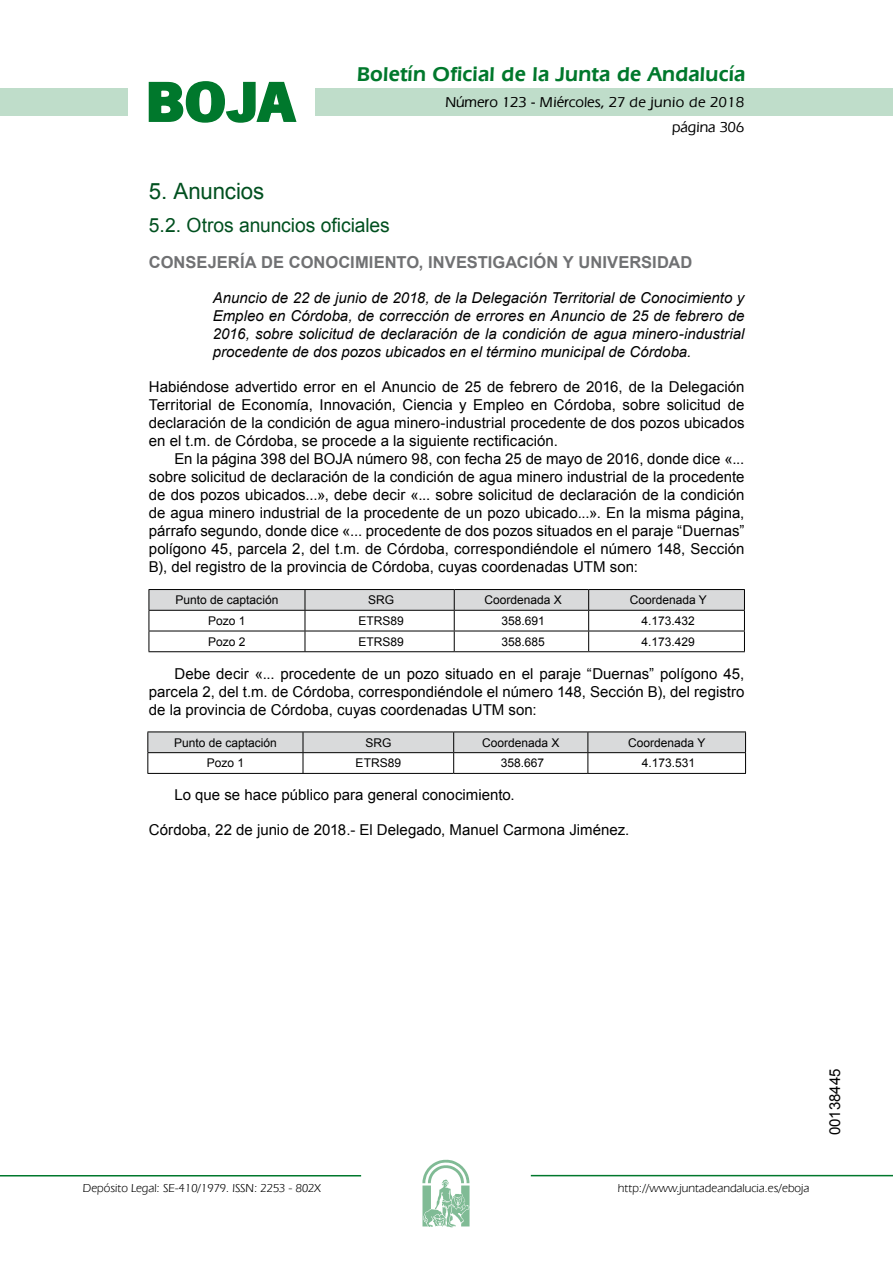
<style>
.page{position:relative;width:893px;height:1263px;background:#fff}
.page>*{position:absolute;margin:0;border:0;box-sizing:border-box;transform-origin:0 0}
.t1{font:700 57.75px "News Got T";color:#00782c;scale:1.14 1}
.t2{font:22.5px "Arial";letter-spacing:-.005em;color:#00501f}
.t3{font:600 21px "Eras IT Cby BT";letter-spacing:.01em;color:#00782c}
.t4{font:19.5px "Arial";letter-spacing:-.005em;color:#00501f}
.t5{font:700 16.5px "Arial";letter-spacing:.005em;color:#707173}
.t6{font:15px/18px "Arial";color:#000;text-align:justify}
.t7{font:italic 15px/18px "Arial";color:#000;text-align:justify}
.t8{font:500 15px/24.5px "Eras IT Cby BT";color:#000;text-align:right}
.t9{font:12px "Arial";color:#000}
.t10{font:12px "Eras IT Cby BT";color:#000}
</style>
<div class="page">
<div style="left:315px;top:88px;width:577px;height:28px;background:#bfddca"></div>
<div style="left:0;top:88px;width:128px;height:28px;background:#bfddca"></div>
<hr style="left:0;top:1175px;width:361px;height:2px;background:#00782c">
<svg style="left:422px;top:1159px;width:47px;height:68px"></svg>
<hr style="left:531px;top:1175px;width:361px;height:1px;background:#00782c">
<svg style="left:148px;top:81px;width:149px;height:42px"></svg>
<hr style="left:148px;top:589px;width:157px;height:1px;background:#000">
<hr style="left:305px;top:589px;width:149px;height:1px;background:#000">
<hr style="left:454px;top:589px;width:134px;height:1px;background:#000">
<hr style="left:588px;top:589px;width:156px;height:1px;background:#000">
<svg style="left:148px;top:590px;width:597px;height:61px"></svg>
<hr style="left:148px;top:651px;width:157px;height:1px;background:#000">
<hr style="left:305px;top:651px;width:149px;height:1px;background:#000">
<hr style="left:454px;top:651px;width:134px;height:1px;background:#000">
<hr style="left:588px;top:651px;width:156px;height:1px;background:#000">
<svg style="left:147px;top:732px;width:599px;height:41px"></svg>
<hr style="left:147px;top:773px;width:156px;height:1px;background:#000">
<hr style="left:303px;top:773px;width:150px;height:1px;background:#000">
<hr style="left:453px;top:773px;width:135px;height:1px;background:#000">
<hr style="left:588px;top:773px;width:158px;height:1px;background:#000">
<h1 class="t1" style="left:145px;top:68px;width:133px">BOJA</h1>
<h3 class="t3" style="left:357px;top:62px;width:390px">Boletín Oficial de la Junta de Andalucía</h3>
<p class="t8" style="left:445px;top:90px;width:300px">Número 123 - Miércoles, 27 de junio de 2018 página 306</p>
<h2 class="t2" style="left:149px;top:177px;width:117px">5. Anuncios</h2>
<h3 class="t4" style="left:149px;top:212px;width:242px">5.2. Otros anuncios oficiales</h3>
<p class="t5" style="left:149px;top:251px;width:545px">CONSEJERÍA DE CONOCIMIENTO, INVESTIGACIÓN Y UNIVERSIDAD</p>
<p class="t7" style="left:213px;top:289px;width:533px">Anuncio de 22 de junio de 2018, de la Delegación Territorial de Conocimiento y Empleo en Córdoba, de corrección de errores en Anuncio de 25 de febrero de 2016, sobre solicitud de declaración de la condición de agua minero-industrial procedente de dos pozos ubicados en el término municipal de Córdoba.</p>
<p class="t6" style="left:149px;top:378px;width:597px">Habiéndose advertido error en el Anuncio de 25 de febrero de 2016, de la Delegación Territorial de Economía, Innovación, Ciencia y Empleo en Córdoba, sobre solicitud de declaración de la condición de agua minero-industrial procedente de dos pozos ubicados en el t.m. de Córdoba, se procede a la siguiente rectificación.</p>
<p class="t6" style="left:149px;top:450px;width:597px;text-indent:26px">En la página 398 del BOJA número 98, con fecha 25 de mayo de 2016, donde dice «... sobre solicitud de declaración de la condición de agua minero industrial de la procedente de dos pozos ubicados...», debe decir «... sobre solicitud de declaración de la condición de agua minero industrial de la procedente de un pozo ubicado...». En la misma página, párrafo segundo, donde dice «... procedente de dos pozos situados en el paraje “Duernas” polígono 45, parcela 2, del t.m. de Córdoba, correspondiéndole el número 148, Sección B), del registro de la provincia de Córdoba, cuyas coordenadas UTM son:</p>
<p class="t9" style="left:175px;top:592px;width:104px">Punto de captación</p>
<p class="t9" style="left:368px;top:592px;width:28px">SRG</p>
<p class="t9" style="left:484px;top:592px;width:79px">Coordenada X</p>
<p class="t9" style="left:629px;top:592px;width:79px">Coordenada Y</p>
<p class="t9" style="left:208px;top:613px;width:39px">Pozo 1</p>
<p class="t9" style="left:358px;top:613px;width:47px">ETRS89</p>
<p class="t9" style="left:501px;top:613px;width:45px">358.691</p>
<p class="t9" style="left:641px;top:613px;width:55px">4.173.432</p>
<p class="t9" style="left:208px;top:634px;width:39px">Pozo 2</p>
<p class="t9" style="left:358px;top:634px;width:47px">ETRS89</p>
<p class="t9" style="left:501px;top:634px;width:45px">358.685</p>
<p class="t9" style="left:641px;top:634px;width:55px">4.173.429</p>
<p class="t6" style="left:149px;top:664px;width:597px;text-indent:26px">Debe decir «... procedente de un pozo situado en el paraje “Duernas” polígono 45, parcela 2, del t.m. de Córdoba, correspondiéndole el número 148, Sección B), del registro de la provincia de Córdoba, cuyas coordenadas UTM son:</p>
<p class="t9" style="left:174px;top:735px;width:104px">Punto de captación</p>
<p class="t9" style="left:365px;top:735px;width:28px">SRG</p>
<p class="t9" style="left:482px;top:735px;width:79px">Coordenada X</p>
<p class="t9" style="left:628px;top:735px;width:79px">Coordenada Y</p>
<p class="t9" style="left:207px;top:755px;width:39px">Pozo 1</p>
<p class="t9" style="left:355px;top:755px;width:47px">ETRS89</p>
<p class="t9" style="left:500px;top:755px;width:45px">358.667</p>
<p class="t9" style="left:641px;top:755px;width:55px">4.173.531</p>
<p class="t6" style="left:174px;top:786px;width:342px">Lo que se hace público para general conocimiento.</p>
<p class="t6" style="left:149px;top:821px;width:482px">Córdoba, 22 de junio de 2018.- El Delegado, Manuel Carmona Jiménez.</p>
<p class="t10" style="left:83px;top:1181px;width:239px">Depósito Legal: SE-410/1979. ISSN: 2253 - 802X</p>
<p class="t10" style="left:618px;top:1181px;width:193px">http://www.juntadeandalucia.es/eboja</p>
<p class="t6" style="left:826px;top:1135px;width:68px;rotate:-90deg">00138445</p>
</div>
